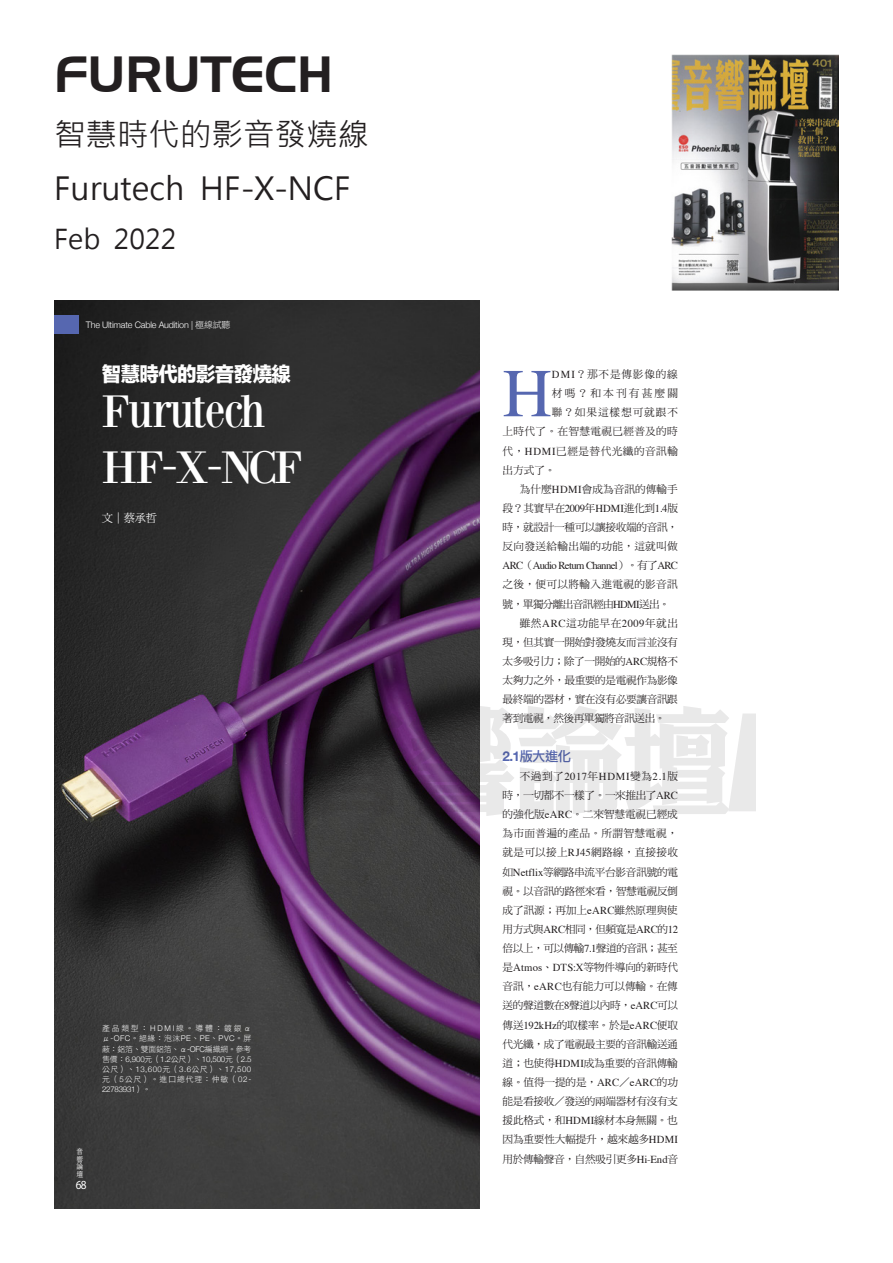
<style>
.page{position:relative;width:893px;height:1263px;background:#fff}
.page>*{position:absolute;margin:0;border:0;box-sizing:border-box;transform-origin:0 0}
.t1{font:118.2px "DF Li King Hei Std W8";color:#231f20;scale:.94 1}
.t2{font:68.55px "Times";color:#5667b0}
.t3{font:49.5px "Handel Gothic BT";color:#231f20}
.t4{font:47.25px/55.7px "Bodoni XT";letter-spacing:-.045em;color:#fff;scale:.96 1}
.t5{font:31.5px/54px "Microsoft Jheng Hei";color:#231f20}
.t6{font:27px "Microsoft Jheng Hei";color:#231f20}
.t7{font:20.25px "FZLTTHB B51 0";letter-spacing:-.03em;color:#fff;scale:.96 1}
.t8{font:13.5px "DF Li Hei Std W5";color:#5667b0}
.t9{font:12.45px "Myriad Pro";color:#fff;scale:.91 1}
.t10{font:11.25px "DF Ming Std W5";color:#fff}
.t11{font:10.65px/19.2px "DF Ming Std W5";letter-spacing:-.03em;color:#231f20;text-align:justify}
.t12{font:10.65px "DF Ming Std W5";letter-spacing:.025em;color:#231f20}
.t13{font:10.65px "DF Ming Std W5";letter-spacing:.04em;color:#231f20}
.t14{font:10.65px "Times";letter-spacing:-.06em;color:#231f20}
.t15{font:10.65px "DF Ming Std W5";letter-spacing:-.06em;color:#231f20}
.t16{font:10.65px "DF Ming Std W5";color:#231f20}
.t17{font:10.65px "DF Ming Std W5";letter-spacing:-.05em;color:#231f20}
.t18{font:10.65px "DF Ming Std W5";letter-spacing:.07em;color:#231f20}
.t19{font:10.65px "DF Ming Std W5";letter-spacing:.08em;color:#231f20}
.t20{font:10.65px "DF Ming Std W5";letter-spacing:.2em;color:#231f20}
.t21{font:300 9px "Helvetica Neue";letter-spacing:-.02em;color:#fff}
.t22{font:7.8px/10.2px "DF Li Hei Std W3";letter-spacing:.105em;color:#fff;text-align:justify}
.t23{font:300 7.35px/7.6px "ST Heiti TC";color:#fff;text-align:justify;scale:.91 1}
.s1{font-family:"DF Li Hei Std W3";font-weight:400}
.s2{font-family:"Times"}
.s3{font-family:"DF Ming Std W5"}
.s4{font-family:"Helvetica Neue";font-weight:700}
.s5{font-family:"Impact";font-size:123.75px}
.s6{font-family:"Helvetica Neue";font-weight:300}
</style>
<div class="page">
<img style="left:672px;top:54px;width:167px;height:237px">
<img style="left:54px;top:300px;width:425px;height:909px">
<div style="left:54px;top:316px;width:25px;height:18px;background:#5667b0"></div>
<h3 class="t3" style="left:54px;top:44px;width:281px">FURUTECH</h3>
<h3 class="t5" style="left:54px;top:107px;width:316px">智慧時代的影音發燒線<br>Furutech HF-X-NCF</h3>
<h3 class="t6" style="left:54px;top:222px;width:124px">Feb 2022</h3>
<p class="t21" style="left:86px;top:318px;width:146px">The Ultimate Cable Audition | <span class="s1">極線試聽</span></p>
<p class="t23" style="left:77px;top:1147px;width:9px">音響論壇</p>
<p class="t9" style="left:76px;top:1177px;width:14px">68</p>
<p class="t7" style="left:102px;top:363px;width:199px">智慧時代的影音發燒線</p>
<p class="t4" style="left:102px;top:383px;width:210px">Furutech<br>HF-X-NCF</p>
<p class="t10" style="left:102px;top:512px;width:57px">文｜蔡承哲</p>
<p class="t2" style="left:503px;top:329px;width:51px">H</p>
<p class="t18" style="left:552px;top:368px;width:128px"><span class="s2">DMI</span>？那不是傳影像的線</p>
<p class="t20" style="left:552px;top:387px;width:128px">材嗎？和本刊有甚麼關</p>
<p class="t19" style="left:552px;top:407px;width:128px">聯？如果這樣想可就跟不</p>
<p class="t12" style="left:503px;top:426px;width:177px">上時代了。在智慧電視已經普及的時</p>
<p class="t13" style="left:503px;top:445px;width:177px">代，<span class="s2">HDMI</span>已經是替代光纖的音訊輸</p>
<p class="t11" style="left:503px;top:460px;width:55px">出方式了。</p>
<p class="t16" style="left:520px;top:483px;width:160px">為什麼<span class="s2">HDMI</span>會成為音訊的傳輸手</p>
<p class="t11" style="left:503px;top:498px;width:177px">段？其實早在<span class="s2">2009</span>年<span class="s2">HDMI</span>進化到<span class="s2">1.4</span>版</p>
<p class="t11" style="left:503px;top:517px;width:177px">時，就設計一種可以讓接收端的音訊，</p>
<p class="t12" style="left:503px;top:541px;width:177px">反向發送給輸出端的功能，這就叫做</p>
<p class="t14" style="left:503px;top:556px;width:177px">ARC<span class="s3">（</span>Audio Return Channel<span class="s3">）。有了</span>ARC</p>
<p class="t12" style="left:503px;top:579px;width:177px">之後，便可以將輸入進電視的影音訊</p>
<p class="t15" style="left:503px;top:598px;width:169px">號，單獨分離出音訊經由<span class="s2">HDMI</span>送出。</p>
<p class="t13" style="left:520px;top:617px;width:160px">雖然<span class="s2">ARC</span>這功能早在<span class="s2">2009</span>年就出</p>
<p class="t11" style="left:503px;top:632px;width:177px">現，但其實一開始對發燒友而言並沒有</p>
<p class="t11" style="left:503px;top:651px;width:177px">太多吸引力；除了一開始的<span class="s2">ARC</span>規格不</p>
<p class="t11" style="left:503px;top:670px;width:177px">太夠力之外，最重要的是電視作為影像</p>
<p class="t11" style="left:503px;top:690px;width:177px">最終端的器材，實在沒有必要讓音訊跟</p>
<p class="t17" style="left:503px;top:713px;width:164px">著到電視，然後再單獨將音訊送出。</p>
<p class="t8" style="left:503px;top:748px;width:70px"><span class="s4">2.1</span>版大進化</p>
<p class="t11" style="left:503px;top:766px;width:177px;text-indent:17px">不過到了<span class="s2">2017</span>年<span class="s2">HDMI</span>變為<span class="s2">2.1</span>版時，一切都不一樣了。一來推出了<span class="s2">ARC</span>的強化版<span class="s2">eARC</span>。二來智慧電視已經成為市面普遍的產品。所謂智慧電視，就是可以接上<span class="s2">RJ45</span>網路線，直接接收如<span class="s2">Netflix</span>等網路串流平台影音訊號的電視。以音訊的路徑來看，智慧電視反倒成了訊源；再加上<span class="s2">eARC</span>雖然原理與使用方式與<span class="s2">ARC</span>相同，但頻寬是<span class="s2">ARC</span>的<span class="s2">12</span>倍以上，可以傳輸<span class="s2">7.1</span>聲道的音訊；甚至是<span class="s2">Atmos</span>、<span class="s2">DTS:X</span>等物件導向的新時代音訊，<span class="s2">eARC</span>也有能力可以傳輸。在傳送的聲道數在<span class="s2">8</span>聲道以內時，<span class="s2">eARC</span>可以傳送<span class="s2">192kHz</span>的取樣率。於是<span class="s2">eARC</span>便取代光纖，成了電視最主要的音訊輸送通道；也使得<span class="s2">HDMI</span>成為重要的音訊傳輸線。值得一提的是，<span class="s2">ARC</span>／<span class="s2">eARC</span>的功能是看接收／發送的兩端器材有沒有支援此格式，和<span class="s2">HDMI</span>線材本身無關。也因為重要性大幅提升，越來越多<span class="s2">HDMI</span>用於傳輸聲音，自然吸引更多<span class="s2">Hi-End</span>音</p>
<h1 class="t1" style="left:298px;top:697px;width:610px">音響論壇<span class="s5">Au</span></h1>
<p class="t22" style="left:102px;top:1023px;width:151px">產品類型：<span class="s6">HDMI</span>線。導體：鍍銀α μ<span class="s6">-OFC</span>。絕緣：泡沫<span class="s6">PE</span>、<span class="s6">PE</span>、<span class="s6">PVC</span>。屏蔽：鋁箔、雙面鋁箔、α<span class="s6">-OFC</span>編織網。參考售價：<span class="s6">6,900</span>元（<span class="s6">1.2</span>公尺）、<span class="s6">10,500</span>元（<span class="s6">2.5</span>公尺）、<span class="s6">13,600</span>元（<span class="s6">3.6</span>公尺）、<span class="s6">17,500</span>元（<span class="s6">5</span>公尺）。進口總代理：仲敏（<span class="s6">02- 22783931</span>）。</p>
</div>
